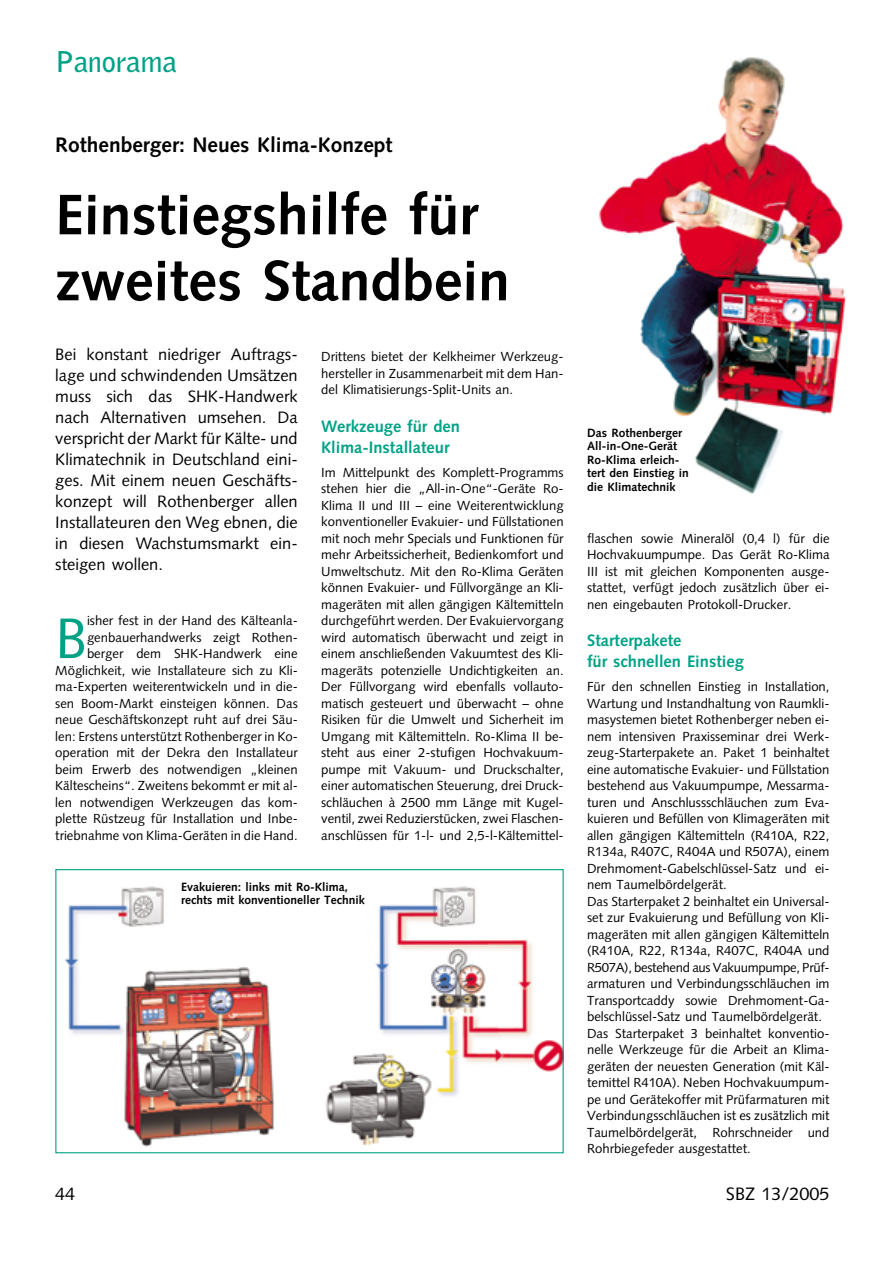
<style>
.page{position:relative;width:893px;height:1263px;background:#fff}
.page>*{position:absolute;margin:0;border:0;box-sizing:border-box;transform-origin:0 0}
.t1{font:57.15px "Syntax";color:#00a286}
.t2{font:700 57px/66px "Syntax";color:#000}
.t3{font:700 28.5px "Bell Gothic";letter-spacing:-.01em;color:#00a286}
.t4{font:700 21px "Syntax";color:#000}
.t5{font:18px "Syntax";color:#000}
.t6{font:16.5px/21px "Syntax";color:#000;text-align:justify}
.t7{font:700 16.5px/21px "Syntax";color:#00a286}
.t8{font:13.2px/16.5px "Syntax";color:#000;text-align:justify}
.t9{font:700 12px/13.5px "Syntax";color:#000}
</style>
<div class="page">
<img style="left:599px;top:57px;width:248px;height:437px">
<img style="left:64px;top:886px;width:497px;height:261px">
<div style="left:55px;top:869px;width:508px;height:284px;border:1px solid #00a286"></div>
<h3 class="t3" style="left:55px;top:51px;width:123px">Panorama</h3>
<h3 class="t4" style="left:55px;top:136px;width:339px">Rothenberger: Neues Klima-Konzept</h3>
<h2 class="t2" style="left:55px;top:187px;width:456px">Einstiegshilfe für zweites Standbein</h2>
<p class="t6" style="left:55px;top:346px;width:244px">Bei konstant niedriger Auftrags&shy;lage und schwindenden Umsätzen muss sich das SHK-Handwerk nach Alternativen umsehen. Da verspricht der Markt für Kälte- und Klimatechnik in Deutschland eini&shy;ges. Mit einem neuen Geschäfts&shy;konzept will Rothenberger allen Installateuren den Weg ebnen, die in diesen Wachstumsmarkt ein&shy;steigen wollen.</p>
<p class="t8" style="left:55px;top:614px;width:244px;text-align:right">isher fest in der Hand des Kälteanla&shy;genbauerhandwerks zeigt Rothen&shy;berger dem SHK-Handwerk eine Möglichkeit, wie Installateure sich zu Kli&shy;ma-Experten weiterentwickeln und in die&shy;sen Boom-Markt einsteigen können. Das neue Geschäftskonzept ruht auf drei Säu&shy;len: Erstens unterstützt Rothenberger in Ko&shy;operation mit der Dekra den Installateur beim Erwerb des notwendigen „kleinen Kältescheins“. Zweitens bekommt er mit al&shy;len notwendigen Werkzeugen das kom&shy;plette Rüstzeug für Installation und Inbe&shy;triebnahme von Klima-Geräten in die Hand.</p>
<h1 class="t1" style="left:55px;top:615px;width:33px">B</h1>
<p class="t8" style="left:321px;top:350px;width:244px">Drittens bietet der Kelkheimer Werkzeug&shy;hersteller in Zusammenarbeit mit dem Han&shy;del Klimatisierungs-Split-Units an.</p>
<p class="t7" style="left:321px;top:417px;width:140px">Werkzeuge für den<br>Klima-Installateur</p>
<p class="t8" style="left:321px;top:465px;width:244px">Im Mittelpunkt des Komplett-Programms stehen hier die „All-in-One“-Geräte Ro-Klima II und III – eine Weiterentwicklung konventioneller Evakuier- und Füllstationen mit noch mehr Specials und Funktionen für mehr Arbeitssicherheit, Bedienkomfort und Umweltschutz. Mit den Ro-Klima Geräten können Evakuier- und Füllvorgänge an Kli&shy;mageräten mit allen gängigen Kältemitteln durchgeführt werden. Der Evakuiervorgang wird automatisch überwacht und zeigt in einem anschließenden Vakuumtest des Kli&shy;mageräts potenzielle Undichtigkeiten an.<br>Der Füllvorgang wird ebenfalls vollauto&shy;matisch gesteuert und überwacht – ohne Risiken für die Umwelt und Sicherheit im Umgang mit Kältemitteln. Ro-Klima II be&shy;steht aus einer 2-stufigen Hochvakuum&shy;pumpe mit Vakuum- und Druckschalter, einer automatischen Steuerung, drei Druck&shy;schläuchen à 2500 mm Länge mit Kugel&shy;ventil, zwei Reduzierstücken, zwei Flaschen&shy;anschlüssen für 1-l- und 2,5-l-Kältemittel-</p>
<p class="t9" style="left:181px;top:881px;width:185px">Evakuieren: links mit Ro-Klima, rechts mit konventioneller Technik</p>
<p class="t9" style="left:587px;top:427px;width:103px">Das Rothenberger<br>All-in-One-Gerät<br>Ro-Klima erleich&shy;tert den Einstieg in die Klimatechnik</p>
<p class="t8" style="left:587px;top:531px;width:244px">flaschen sowie Mineralöl (0,4 l) für die Hochvakuumpumpe. Das Gerät Ro-Klima III ist mit gleichen Komponenten ausge&shy;stattet, verfügt jedoch zusätzlich über ei&shy;nen eingebauten Protokoll-Drucker.</p>
<p class="t7" style="left:587px;top:632px;width:158px">Starterpakete<br>für schnellen Einstieg</p>
<p class="t8" style="left:587px;top:680px;width:244px;text-align:left">Für den schnellen Einstieg in Installation, Wartung und Instandhaltung von Raumkli&shy;masystemen bietet Rothenberger neben ei&shy;nem intensiven Praxisseminar drei Werk&shy;zeug-Starterpakete an. Paket 1 beinhaltet eine automatische Evakuier- und Füllstation bestehend aus Vakuumpumpe, Messarma&shy;turen und Anschlussschläuchen zum Eva&shy;kuieren und Befüllen von Klimageräten mit allen gängigen Kältemitteln (R410A, R22, R134a, R407C, R404A und R507A), einem Drehmoment-Gabelschlüssel-Satz und ei&shy;nem Taumelbördelgerät.<br>Das Starterpaket 2 beinhaltet ein Universal&shy;set zur Evakuierung und Befüllung von Kli&shy;mageräten mit allen gängigen Kältemitteln (R410A, R22, R134a, R407C, R404A und R507A), bestehend aus Vakuumpumpe, Prüf&shy;armaturen und Verbindungsschläuchen im Transportcaddy sowie Drehmoment-Ga&shy;belschlüssel-Satz und Taumelbördelgerät.<br>Das Starterpaket 3 beinhaltet konventio&shy;nelle Werkzeuge für die Arbeit an Klima&shy;geräten der neuesten Generation (mit Käl&shy;temittel R410A). Neben Hochvakuumpum&shy;pe und Gerätekoffer mit Prüfarmaturen mit Verbindungsschläuchen ist es zusätzlich mit Taumelbördelgerät, Rohrschneider und Rohrbiegefeder ausgestattet.</p>
<h3 class="t5" style="left:55px;top:1186px;width:22px">44</h3>
<h3 class="t5" style="left:726px;top:1186px;width:105px">SBZ 13/2005</h3>
</div>
